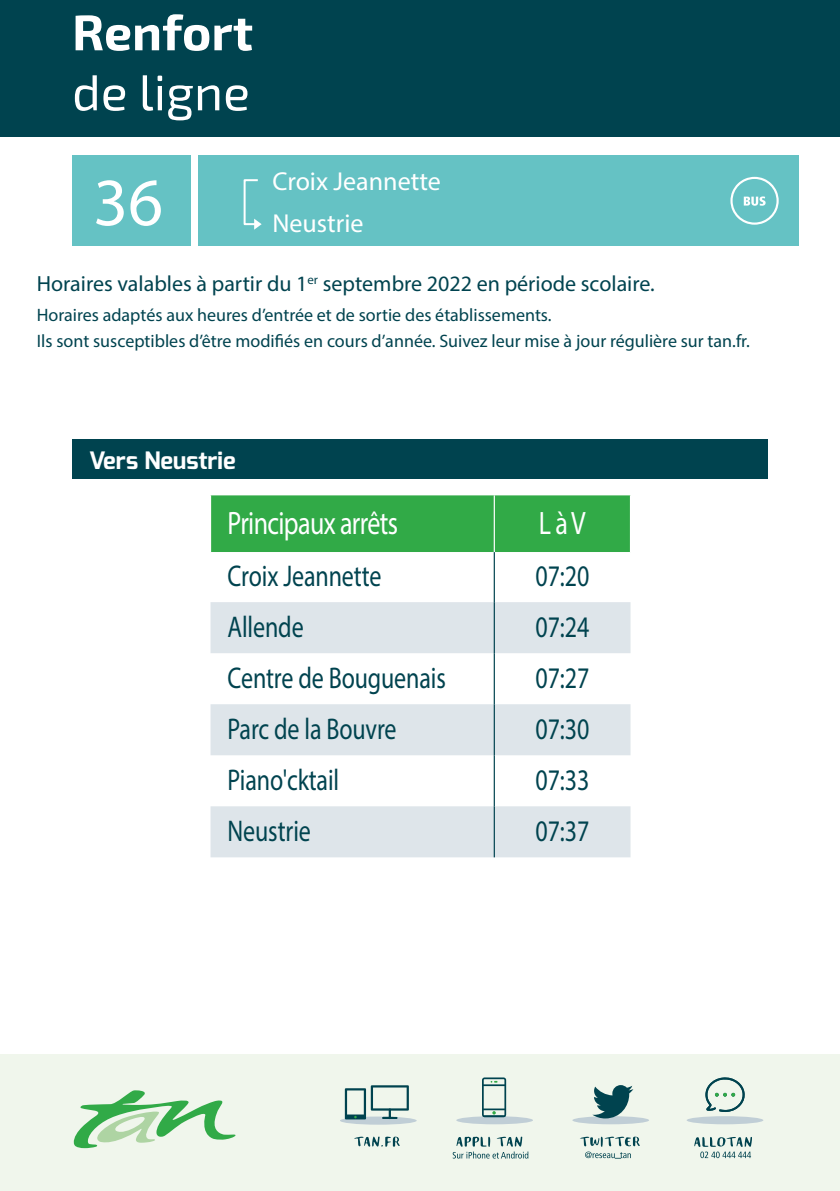
<style>
.page{position:relative;width:840px;height:1191px;background:#fff}
.page>*{position:absolute;margin:0;border:0;box-sizing:border-box;transform-origin:0 0}
.t1{font:68px "Myriad Pro";color:#fff}
.t2{font:700 50px "Exo 2";color:#fff}
.t3{font:50px "Exo 2";color:#fff}
.t4{font:32.4px "Myriad Pro";letter-spacing:-.025em;color:#fff;scale:.8 1}
.t5{font:30px "Myriad Pro";letter-spacing:-.005em;color:#00434f;scale:.8 1}
.t6{font:26px/42px "Myriad Pro";color:#fff}
.t7{font:700 24px "Exo";color:#fff}
.t8{font:22px "Myriad Pro";color:#00434f}
.t9{font:18px/26px "Myriad Pro";color:#00434f}
</style>
<div class="page">
<div style="left:198px;top:155px;width:600px;height:91px;background:#65c2c4"></div>
<svg style="left:243px;top:179px;width:18px;height:51px"></svg>
<div style="left:0;top:1054px;width:839px;height:137px;background:#f0f6ec"></div>
<div style="left:456px;top:1116px;width:76px;height:8px;background:#c0ced6;border-radius:50%"></div>
<svg style="left:481px;top:1077px;width:25px;height:40px"></svg>
<div style="left:340px;top:1116px;width:76px;height:8px;background:#c0ced6;border-radius:50%"></div>
<svg style="left:344px;top:1085px;width:64px;height:34px"></svg>
<div style="left:572px;top:1116px;width:76px;height:8px;background:#c0ced6;border-radius:50%"></div>
<div style="left:686px;top:1116px;width:77px;height:8px;background:#c0ced6;border-radius:50%"></div>
<svg style="left:705px;top:1077px;width:39px;height:35px"></svg>
<svg style="left:354px;top:1136px;width:46px;height:11px"></svg>
<svg style="left:694px;top:1137px;width:57px;height:21px"></svg>
<svg style="left:592px;top:1085px;width:41px;height:33px"></svg>
<svg style="left:452px;top:1136px;width:76px;height:22px"></svg>
<svg style="left:580px;top:1136px;width:59px;height:22px"></svg>
<svg style="left:73px;top:1090px;width:163px;height:58px"></svg>
<div style="left:0;top:0;width:839px;height:136px;background:#00434f"></div>
<svg style="left:730px;top:177px;width:48px;height:48px"></svg>
<div style="left:72px;top:439px;width:695px;height:40px;background:#00434f"></div>
<div style="left:72px;top:155px;width:118px;height:91px;background:#65c2c4"></div>
<div style="left:211px;top:495px;width:418px;height:57px;background:#31aa47"></div>
<svg style="left:210px;top:602px;width:420px;height:255px;fill:#dee5ea"></svg>
<hr style="left:493px;top:495px;width:1px;height:57px;background:#fff">
<hr style="left:493px;top:552px;width:1px;height:50px;background:#00434f">
<hr style="left:493px;top:602px;width:1px;height:51px;background:#00434f">
<hr style="left:493px;top:653px;width:1px;height:51px;background:#00434f">
<hr style="left:493px;top:704px;width:1px;height:51px;background:#00434f">
<hr style="left:493px;top:755px;width:1px;height:51px;background:#00434f">
<hr style="left:493px;top:806px;width:1px;height:51px;background:#00434f">
<h2 class="t2" style="left:72px;top:3px;width:182px">Renfort</h2>
<h2 class="t3" style="left:72px;top:64px;width:179px">de ligne</h2>
<h1 class="t1" style="left:93px;top:160px;width:71px">36</h1>
<h3 class="t6" style="left:272px;top:159px;width:170px">Croix Jeannette<br>Neustrie</h3>
<p class="t8" style="left:37px;top:270px;width:619px">Horaires valables à partir du 1<sup>er</sup> septembre 2022 en période scolaire.</p>
<p class="t9" style="left:37px;top:301px;width:714px">Horaires adaptés aux heures d’entrée et de sortie des établissements.<br>Ils sont susceptibles d’être modifiés en cours d’année. Suivez leur mise à jour régulière sur tan.fr.</p>
<h3 class="t7" style="left:89px;top:444px;width:148px">Vers Neustrie</h3>
<h3 class="t4" style="left:227px;top:502px;width:214px">Principaux arrêts</h3>
<h3 class="t4" style="left:538px;top:502px;width:60px">L à V</h3>
<h3 class="t5" style="left:227px;top:557px;width:194px">Croix Jeannette</h3>
<h3 class="t5" style="left:535px;top:557px;width:69px">07:20</h3>
<h3 class="t5" style="left:227px;top:608px;width:97px">Allende</h3>
<h3 class="t5" style="left:535px;top:608px;width:69px">07:24</h3>
<h3 class="t5" style="left:227px;top:659px;width:274px">Centre de Bouguenais</h3>
<h3 class="t5" style="left:535px;top:659px;width:69px">07:27</h3>
<h3 class="t5" style="left:227px;top:710px;width:213px">Parc de la Bouvre</h3>
<h3 class="t5" style="left:535px;top:710px;width:69px">07:30</h3>
<h3 class="t5" style="left:227px;top:761px;width:141px">Piano'cktail</h3>
<h3 class="t5" style="left:535px;top:761px;width:69px">07:33</h3>
<h3 class="t5" style="left:227px;top:812px;width:106px">Neustrie</h3>
<h3 class="t5" style="left:535px;top:812px;width:69px">07:37</h3>
</div>
